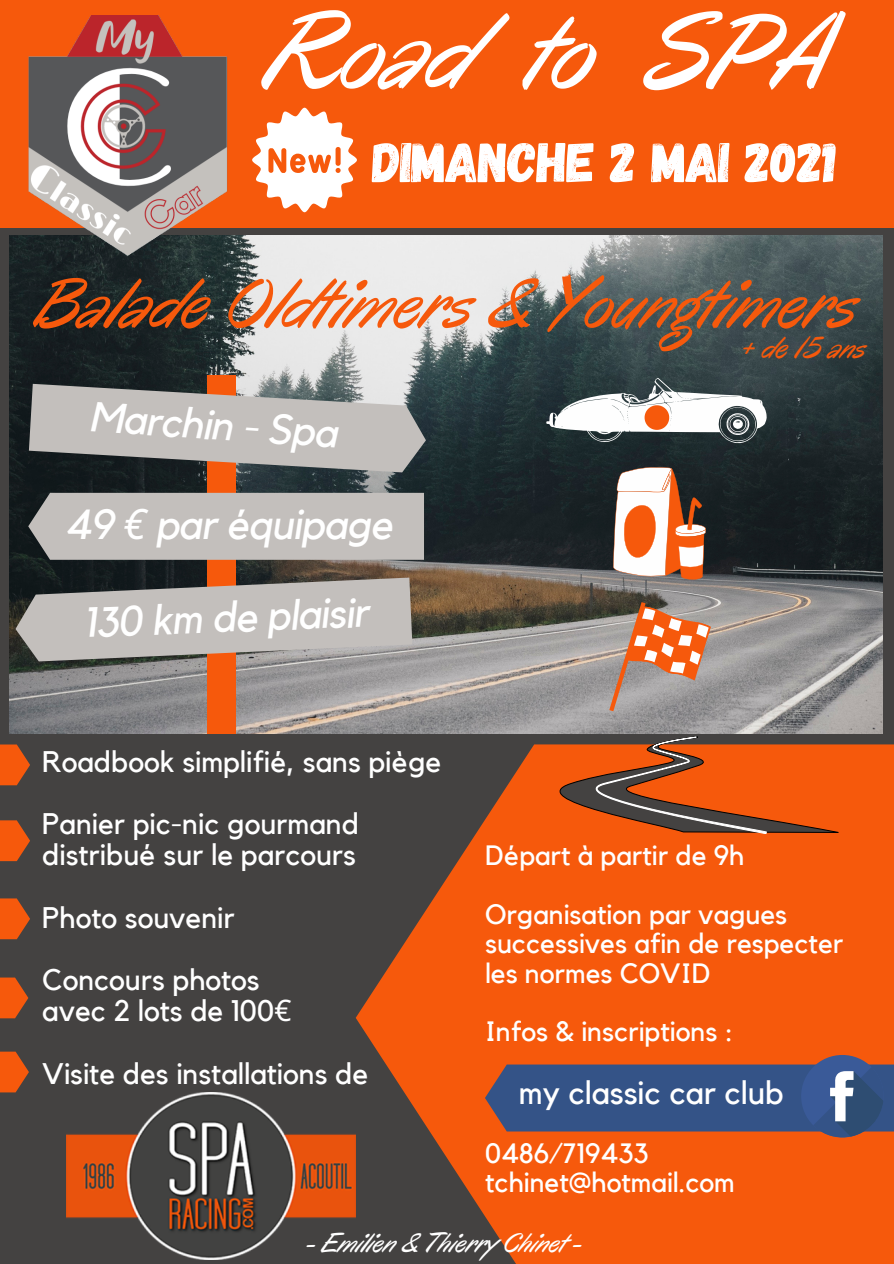
<style>
.page{position:relative;width:894px;height:1264px;background:#fff}
.page>*{position:absolute;margin:0;border:0;box-sizing:border-box;transform-origin:0 0}
.t1{font:italic 109.65px "Oregano";letter-spacing:-.02em;color:#fff}
.t2{font:italic 72px "Oregano";letter-spacing:-.02em;color:#f6590c}
.t3{font:55.95px "Gagalin";letter-spacing:-.02em;color:#fff}
.t4{font:italic 42px "Kollektif";letter-spacing:-.02em;color:#fff}
.t5{font:32.4px "Kollektif";color:#fff}
.t6{font:italic 31.5px "Oregano";letter-spacing:-.02em;color:#f6590c}
.t7{font:29.7px/31.2px "Kollektif";color:#fff}
.t8{font:27.9px/29.2px "Kollektif";color:#fff}
.t9{font:italic 27.75px "Oregano";letter-spacing:-.02em;color:#fff}
.s1{font-family:"Noto Sans"}
</style>
<div class="page">
<div style="left:0;top:0;width:893px;height:1263px;background:#444241"></div>
<img style="left:9px;top:236px;width:873px;height:498px">
<div style="left:0;top:0;width:893px;height:227px;background:#f6590c"></div>
<img style="left:9px;top:15px;width:243px;height:244px">
<svg style="left:612px;top:467px;width:94px;height:114px;background:#c99982"></svg>
<svg style="left:609px;top:602px;width:101px;height:109px;background:#be9079"></svg>
<svg style="left:546px;top:378px;width:221px;height:65px;background:#8b8e8d"></svg>
<img style="left:67px;top:1092px;width:288px;height:167px">
<div style="left:207px;top:375px;width:29px;height:358px;background:#f6590c"></div>
<svg style="left:29px;top:384px;width:399px;height:89px;background:#a3a09d"></svg>
<div style="left:28px;top:493px;width:396px;height:67px;background:#c3bfbc"></div>
<svg style="left:14px;top:577px;width:398px;height:85px;background:#a8a4a0"></svg>
<svg style="left:0;top:744px;width:30px;height:41px"></svg>
<svg style="left:355px;top:744px;width:538px;height:519px;fill:#f6590c"></svg>
<svg style="left:800px;top:1054px;width:83px;height:83px"></svg>
<svg style="left:485px;top:1064px;width:408px;height:77px;background:#545777"></svg>
<svg style="left:0;top:820px;width:30px;height:41px"></svg>
<svg style="left:0;top:898px;width:30px;height:41px"></svg>
<svg style="left:0;top:977px;width:28px;height:41px"></svg>
<svg style="left:0;top:1051px;width:29px;height:41px"></svg>
<svg style="left:520px;top:737px;width:318px;height:96px"></svg>
<svg style="left:252px;top:108px;width:105px;height:104px"></svg>
<p class="t1" style="left:270px;top:-17px;width:570px">Road to SPA</p>
<p class="t3" style="left:372px;top:126px;width:466px">DIMANCHE 2 MAI 2021</p>
<p class="t2" style="left:38px;top:259px;width:823px">Balade Oldtimers &amp; Youngtimers</p>
<p class="t6" style="left:742px;top:328px;width:126px">+ de 15 ans</p>
<p class="t4" style="left:91px;top:397px;width:249px;rotate:4deg">Marchin - Spa</p>
<p class="t4" style="left:64px;top:505px;width:329px">49 <span class="s1">€</span> par équipage</p>
<p class="t4" style="left:83px;top:603px;width:286px;rotate:-2deg">130 km de plaisir</p>
<p class="t7" style="left:42px;top:747px;width:400px">Roadbook simplifié, sans piège</p>
<p class="t7" style="left:42px;top:809px;width:318px">Panier pic-nic gourmand distribué sur le parcours</p>
<p class="t7" style="left:42px;top:902px;width:194px">Photo souvenir</p>
<p class="t7" style="left:42px;top:965px;width:219px">Concours photos</p>
<p class="t7" style="left:42px;top:996px;width:250px">avec 2 lots de 100<span class="s1">€</span></p>
<p class="t7" style="left:42px;top:1058px;width:327px">Visite des installations de</p>
<p class="t8" style="left:485px;top:842px;width:261px">Départ à partir de 9h</p>
<p class="t8" style="left:485px;top:900px;width:360px">Organisation par vagues successives afin de respecter les normes COVID</p>
<p class="t8" style="left:485px;top:1017px;width:249px">Infos &amp; inscriptions :</p>
<p class="t5" style="left:518px;top:1077px;width:266px">my classic car club</p>
<p class="t8" style="left:485px;top:1139px;width:165px">0486/719433</p>
<p class="t8" style="left:485px;top:1168px;width:251px">tchinet@hotmail.com</p>
<p class="t9" style="left:307px;top:1225px;width:277px">- Emilien &amp; Thierry Chinet -</p>
</div>
